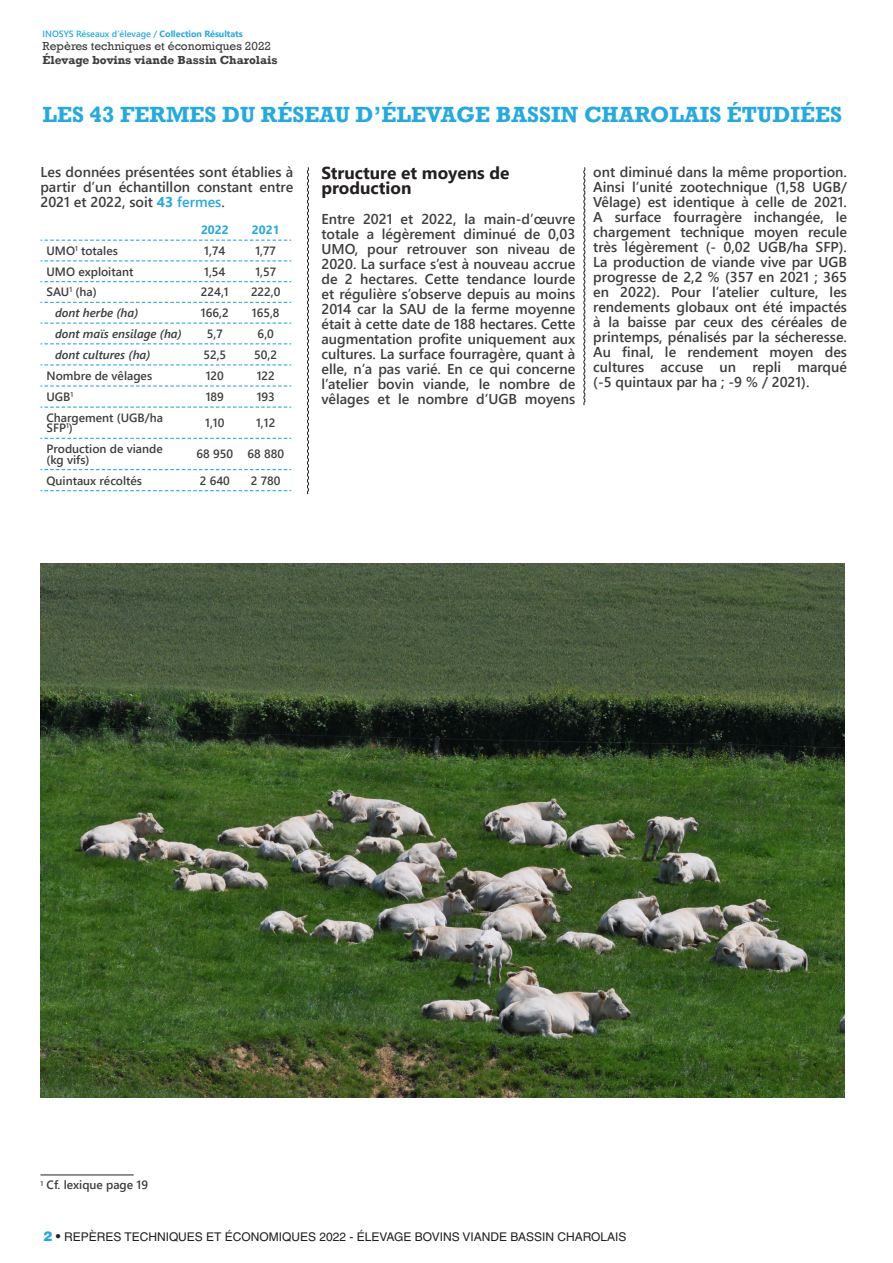
<style>
.page{position:relative;width:893px;height:1263px;background:#fff}
.page>*{position:absolute;margin:0;border:0;box-sizing:border-box;transform-origin:0 0}
.t1{font:700 22.5px "Rockwell";color:#24aae1}
.t2{font:700 17.25px/15px "Segoe UI";color:#231f20}
.t3{font:600 14.25px/15px "Segoe UI";color:#3e3e3f;text-align:justify}
.t4{font:600 12px/10.5px "Segoe UI";color:#3e3e3f}
.t5{font:12px "Helvetica LT Std";color:#231f20}
.t6{font:italic 600 12px "Segoe UI";color:#3e3e3f}
.t7{font:12px "Rockwell";color:#3e3e3f}
.t8{font:700 12px "Rockwell";color:#3e3e3f}
.t9{font:700 12px "Segoe UI";color:#24aae1}
.t10{font:600 9px "Segoe UI";color:#24aae1}
.s1{font-weight:700}
.s2{font-weight:700;color:#24aae1}
.s3{color:#24aae1}
.s4{font-family:"Helvetica";font-weight:900;font-size:13.5px;color:#24aae1}
.s5{font-size:13.5px}
</style>
<div class="page">
<svg style="left:583px;top:167px;width:3px;height:239px"></svg>
<svg style="left:307px;top:167px;width:2px;height:328px"></svg>
<svg style="left:40px;top:240px;width:251px;height:1px"></svg>
<svg style="left:40px;top:260px;width:251px;height:1px"></svg>
<svg style="left:40px;top:281px;width:251px;height:1px"></svg>
<svg style="left:40px;top:302px;width:251px;height:1px"></svg>
<svg style="left:40px;top:323px;width:251px;height:1px"></svg>
<svg style="left:40px;top:343px;width:251px;height:1px"></svg>
<svg style="left:40px;top:364px;width:251px;height:1px"></svg>
<svg style="left:40px;top:385px;width:251px;height:2px"></svg>
<svg style="left:40px;top:407px;width:251px;height:1px"></svg>
<svg style="left:40px;top:438px;width:251px;height:1px"></svg>
<svg style="left:40px;top:469px;width:251px;height:1px"></svg>
<svg style="left:40px;top:490px;width:251px;height:1px"></svg>
<hr style="left:40px;top:1174px;width:94px;height:1px;background:#231f20">
<img style="left:40px;top:563px;width:804px;height:534px">
<p class="t10" style="left:43px;top:25px;width:202px">INOSYS Réseaux d’élevage / <span class="s1">Collection Résultats</span></p>
<p class="t7" style="left:43px;top:39px;width:230px">Repères techniques et économiques 2022</p>
<p class="t8" style="left:43px;top:52px;width:236px">Élevage bovins viande Bassin Charolais</p>
<p class="t1" style="left:43px;top:101px;width:801px">LES 43 FERMES DU RÉSEAU D’ÉLEVAGE BASSIN CHAROLAIS ÉTUDIÉES</p>
<p class="t3" style="left:40px;top:163px;width:254px">Les données présentées sont établies à partir d’un échantillon constant entre 2021 et 2022, soit <span class="s2">43</span> <span class="s3">fermes</span>.</p>
<p class="t9" style="left:201px;top:219px;width:29px">2022</p>
<p class="t9" style="left:252px;top:219px;width:29px">2021</p>
<p class="t4" style="left:46px;top:244px;width:73px">UMO<sup>1</sup> totales</p>
<p class="t4" style="left:204px;top:244px;width:23px">1,74</p>
<p class="t4" style="left:255px;top:244px;width:22px">1,77</p>
<p class="t4" style="left:46px;top:265px;width:88px">UMO exploitant</p>
<p class="t4" style="left:204px;top:265px;width:23px">1,54</p>
<p class="t4" style="left:255px;top:265px;width:22px">1,57</p>
<p class="t4" style="left:46px;top:286px;width:52px">SAU<sup>1</sup> (ha)</p>
<p class="t4" style="left:201px;top:286px;width:29px">224,1</p>
<p class="t4" style="left:251px;top:286px;width:31px">222,0</p>
<p class="t6" style="left:55px;top:302px;width:85px">dont herbe (ha)</p>
<p class="t4" style="left:201px;top:307px;width:29px">166,2</p>
<p class="t4" style="left:252px;top:307px;width:29px">165,8</p>
<p class="t6" style="left:55px;top:322px;width:128px">dont maïs ensilage (ha)</p>
<p class="t4" style="left:207px;top:327px;width:17px">5,7</p>
<p class="t4" style="left:258px;top:327px;width:18px">6,0</p>
<p class="t6" style="left:55px;top:343px;width:97px">dont cultures (ha)</p>
<p class="t4" style="left:203px;top:348px;width:24px">52,5</p>
<p class="t4" style="left:254px;top:348px;width:24px">50,2</p>
<p class="t4" style="left:46px;top:369px;width:107px">Nombre de vêlages</p>
<p class="t4" style="left:206px;top:369px;width:20px">120</p>
<p class="t4" style="left:257px;top:369px;width:20px">122</p>
<p class="t4" style="left:46px;top:390px;width:28px">UGB<sup>1</sup></p>
<p class="t4" style="left:206px;top:390px;width:20px">189</p>
<p class="t4" style="left:257px;top:390px;width:20px">193</p>
<p class="t4" style="left:46px;top:411px;width:118px">Chargement (UGB/ha<br>SFP<sup>1</sup>)</p>
<p class="t4" style="left:205px;top:417px;width:21px">1,10</p>
<p class="t4" style="left:256px;top:417px;width:21px">1,12</p>
<p class="t4" style="left:46px;top:443px;width:118px">Production de viande (kg vifs)</p>
<p class="t4" style="left:196px;top:448px;width:38px">68 950</p>
<p class="t4" style="left:247px;top:448px;width:38px">68 880</p>
<p class="t4" style="left:46px;top:474px;width:97px">Quintaux récoltés</p>
<p class="t4" style="left:200px;top:474px;width:32px">2 640</p>
<p class="t4" style="left:251px;top:474px;width:31px">2 780</p>
<p class="t2" style="left:321px;top:164px;width:190px">Structure et moyens de production</p>
<p class="t3" style="left:321px;top:211px;width:255px">Entre 2021 et 2022, la main-d’œuvre totale a légèrement diminué de 0,03<br>UMO, pour retrouver son niveau de 2020. La surface s’est à nouveau accrue de 2 hectares. Cette tendance lourde et régulière s’observe depuis au moins 2014 car la SAU de la ferme moyenne était à cette date de 188 hectares. Cette augmentation profite uniquement aux cultures. La surface fourragère, quant à elle, n’a pas varié. En ce qui concerne l’atelier bovin viande, le nombre de vêlages et le nombre d’UGB moyens</p>
<p class="t3" style="left:593px;top:163px;width:255px">ont diminué dans la même proportion.<br>Ainsi l’unité zootechnique (1,58 UGB/ Vêlage) est identique à celle de 2021.<br>A surface fourragère inchangée, le chargement technique moyen recule très légèrement (- 0,02 UGB/ha SFP).<br>La production de viande vive par UGB progresse de 2,2 % (357 en 2021 ; 365 en 2022). Pour l’atelier culture, les rendements globaux ont été impactés à la baisse par ceux des céréales de printemps, pénalisés par la sécheresse.<br>Au final, le rendement moyen des cultures accuse un repli marqué (-5 quintaux par ha ; -9 % / 2021).</p>
<p class="t4" style="left:40px;top:1179px;width:109px"><sup>1</sup> Cf. lexique page 19</p>
<p class="t5" style="left:43px;top:1230px;width:585px"><span class="s4">2</span> <span class="s5">•</span> REPÈRES TECHNIQUES ET ÉCONOMIQUES 2022 - ÉLEVAGE BOVINS VIANDE BASSIN CHAROLAIS</p>
</div>
